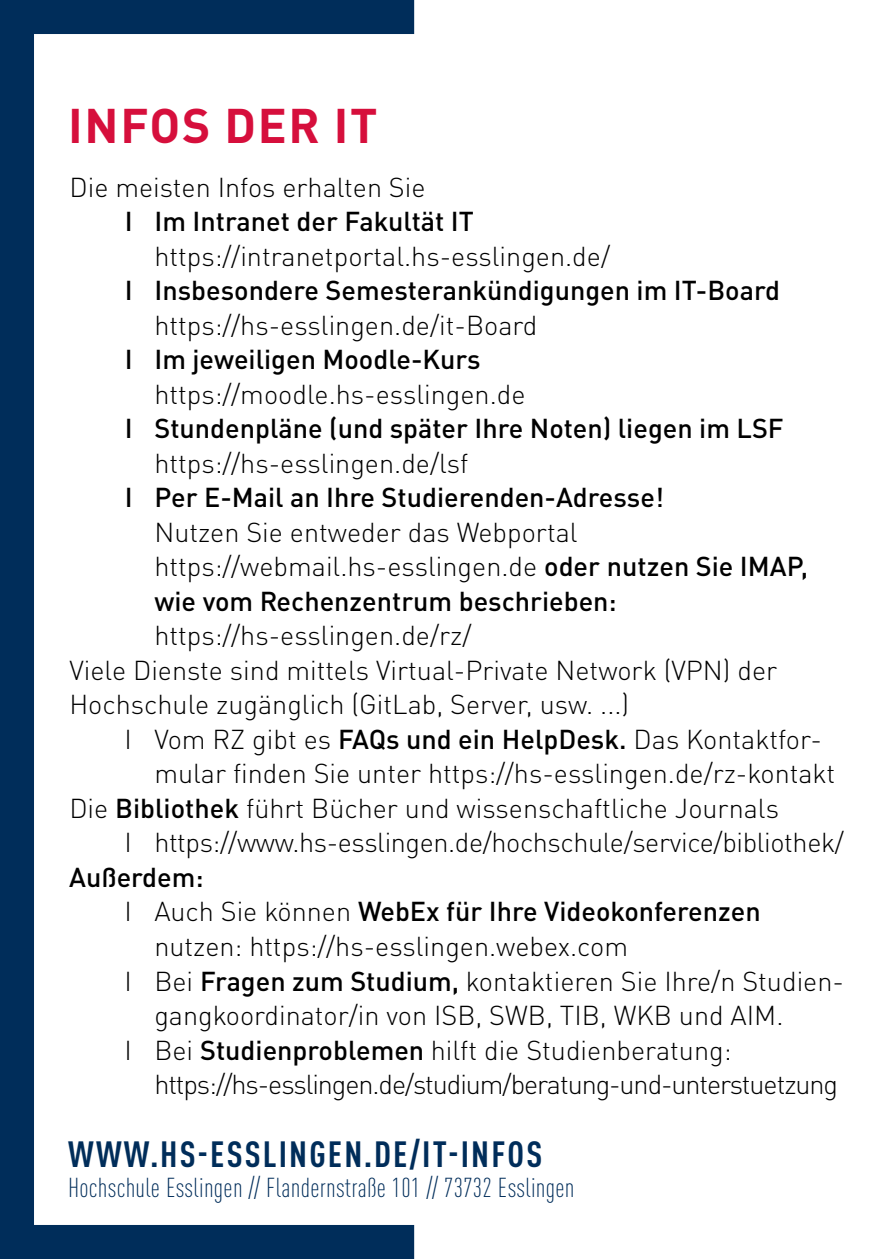
<style>
.page{position:relative;width:893px;height:1259px;background:#fff}
.page>*{position:absolute;margin:0;border:0;box-sizing:border-box;transform-origin:0 0}
.t1{font:700 48px "DIN Pro";letter-spacing:.035em;color:#d60f3c}
.t2{font:700 condensed 36px "DIN Pro";letter-spacing:.06em;color:#002d5a}
.t3{font:300 27px/34.5px "DIN Pro";color:#000}
.t4{font:500 27px "DIN Pro";color:#000}
.t5{font:300 27px "DIN Pro";letter-spacing:-.04em;color:#000}
.t6{font:300 condensed 27px "DIN Pro";letter-spacing:.01em;color:#002d5a}
.s1{font-weight:500}
.s2{font-weight:300}
</style>
<div class="page">
<svg style="left:0;top:0;width:414px;height:1259px"></svg>
<h1 class="t1" style="left:68px;top:88px;width:311px">INFOS DER IT</h1>
<p class="t3" style="left:69px;top:168px;width:358px">Die meisten Infos erhalten Sie</p>
<p class="t4" style="left:125px;top:200px;width:351px">I Im Intranet der Fakultät IT</p>
<p class="t3" style="left:154px;top:237px;width:457px">https://intranetportal.hs-esslingen.de/</p>
<p class="t4" style="left:125px;top:269px;width:657px">I Insbesondere Semesterankündigungen im IT-Board</p>
<p class="t3" style="left:154px;top:306px;width:384px">https://hs-esslingen.de/it-Board</p>
<p class="t4" style="left:125px;top:338px;width:357px">I Im jeweiligen Moodle-Kurs</p>
<p class="t3" style="left:154px;top:375px;width:373px">https://moodle.hs-esslingen.de</p>
<p class="t4" style="left:125px;top:407px;width:661px">I Stundenpläne (und später Ihre Noten) liegen im LSF</p>
<p class="t3" style="left:154px;top:444px;width:316px">https://hs-esslingen.de/lsf</p>
<p class="t4" style="left:125px;top:476px;width:541px">I Per E-Mail an Ihre Studierenden-Adresse!</p>
<p class="t3" style="left:154px;top:513px;width:655px">Nutzen Sie entweder das Webportal https://webmail.hs-esslingen.de <span class="s1">oder nutzen Sie IMAP, wie vom Rechenzentrum beschrieben:</span></p>
<p class="t3" style="left:69px;top:616px;width:709px;text-indent:85px">https://hs-esslingen.de/rz/<br>Viele Dienste sind mittels Virtual-Private Network (VPN) der<br>Hochschule zugänglich (GitLab, Server, usw. ...)</p>
<p class="t3" style="left:125px;top:720px;width:699px">I Vom RZ gibt es <span class="s1">FAQs und ein HelpDesk.</span> Das Kontaktfor-</p>
<p class="t3" style="left:154px;top:754px;width:682px">mular finden Sie unter https://hs-esslingen.de/rz-kontakt</p>
<p class="t3" style="left:69px;top:789px;width:711px">Die <span class="s1">Bibliothek</span> führt Bücher und wissenschaftliche Journals</p>
<p class="t3" style="left:125px;top:823px;width:721px">I https://www.hs-esslingen.de/hochschule/service/bibliothek/</p>
<p class="t4" style="left:69px;top:856px;width:136px">Außerdem:</p>
<p class="t4" style="left:125px;top:891px;width:638px"><span class="s2">I Auch Sie können</span> WebEx für Ihre Videokonferenzen</p>
<p class="t3" style="left:154px;top:927px;width:475px">nutzen: https://hs-esslingen.webex.com</p>
<p class="t3" style="left:125px;top:961px;width:721px">I Bei <span class="s1">Fragen zum Studium,</span> kontaktieren Sie Ihre/n Studien-</p>
<p class="t3" style="left:154px;top:996px;width:631px">gangkoordinator/in von ISB, SWB, TIB, WKB und AIM.</p>
<p class="t3" style="left:125px;top:1030px;width:608px">I Bei <span class="s1">Studienproblemen</span> hilft die Studienberatung:</p>
<p class="t5" style="left:154px;top:1064px;width:685px">https://hs-esslingen.de/studium/beratung-und-unterstuetzung</p>
<h2 class="t2" style="left:68px;top:1127px;width:476px">WWW.HS-ESSLINGEN.DE/IT-INFOS</h2>
<p class="t6" style="left:68px;top:1169px;width:508px">Hochschule Esslingen // Flandernstraße 101 // 73732 Esslingen</p>
</div>
